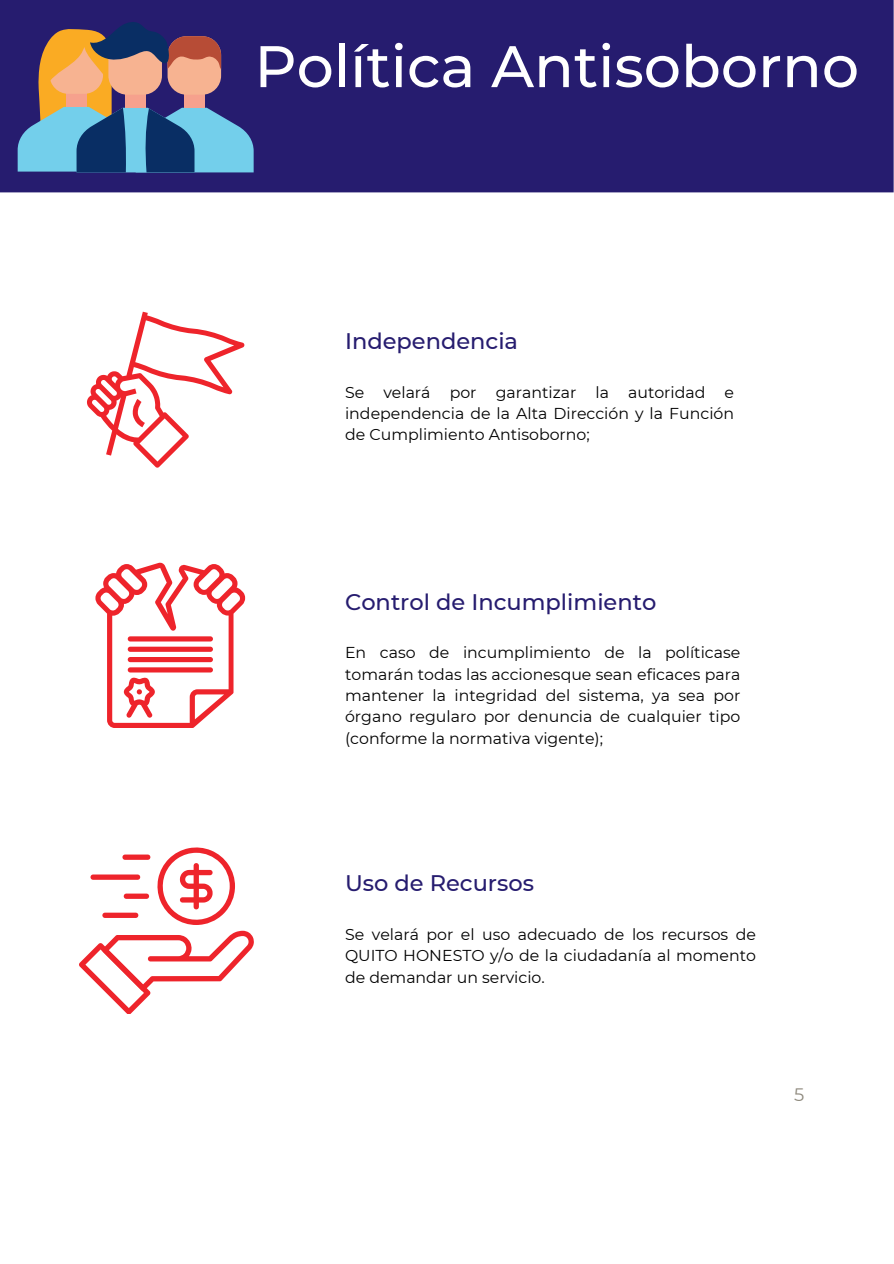
<style>
.page{position:relative;width:894px;height:1264px;background:#fff}
.page>*{position:absolute;margin:0;border:0;box-sizing:border-box;transform-origin:0 0}
.t1{font:500 58.5px "Montserrat";color:#fff}
.t2{font:500 22.5px "Montserrat";color:#261c6f}
.t3{font:18px "Montserrat";color:#8e897d}
.t4{font:15.75px/21.3px "Montserrat";color:#000;text-align:justify}
</style>
<div class="page">
<div style="left:0;top:0;width:893px;height:192px;background:#261c6f"></div>
<svg style="left:18px;top:21px;width:235px;height:151px;background:#6f7287"></svg>
<svg style="left:87px;top:312px;width:157px;height:155px"></svg>
<svg style="left:95px;top:562px;width:150px;height:165px"></svg>
<div style="left:128px;top:636px;width:85px;height:5px;background:#ee242b;border-radius:3px"></div>
<div style="left:128px;top:646px;width:85px;height:6px;background:#ee242b;border-radius:3px"></div>
<div style="left:128px;top:657px;width:85px;height:5px;background:#ee242b;border-radius:3px"></div>
<div style="left:128px;top:667px;width:85px;height:5px;background:#ee242b;border-radius:3px"></div>
<svg style="left:79px;top:847px;width:174px;height:166px"></svg>
<h1 class="t1" style="left:254px;top:30px;width:606px">Política Antisoborno</h1>
<h2 class="t2" style="left:345px;top:327px;width:174px">Independencia</h2>
<p class="t4" style="left:345px;top:381px;width:390px">Se velará por garantizar la autoridad e independencia de la Alta Dirección y la Función de Cumplimiento Antisoborno;</p>
<h2 class="t2" style="left:345px;top:588px;width:313px">Control de Incumplimiento</h2>
<p class="t4" style="left:345px;top:642px;width:396px">En caso de incumplimiento de la políticase tomarán todas las accionesque sean eficaces para mantener la integridad del sistema, ya sea por órgano regularo por denuncia de cualquier tipo (conforme la normativa vigente);</p>
<h2 class="t2" style="left:345px;top:869px;width:190px">Uso de Recursos</h2>
<p class="t4" style="left:345px;top:923px;width:412px">Se velará por el uso adecuado de los recursos de QUITO HONESTO y/o de la ciudadanía al momento de demandar un servicio.</p>
<p class="t3" style="left:793px;top:1083px;width:12px">5</p>
</div>
